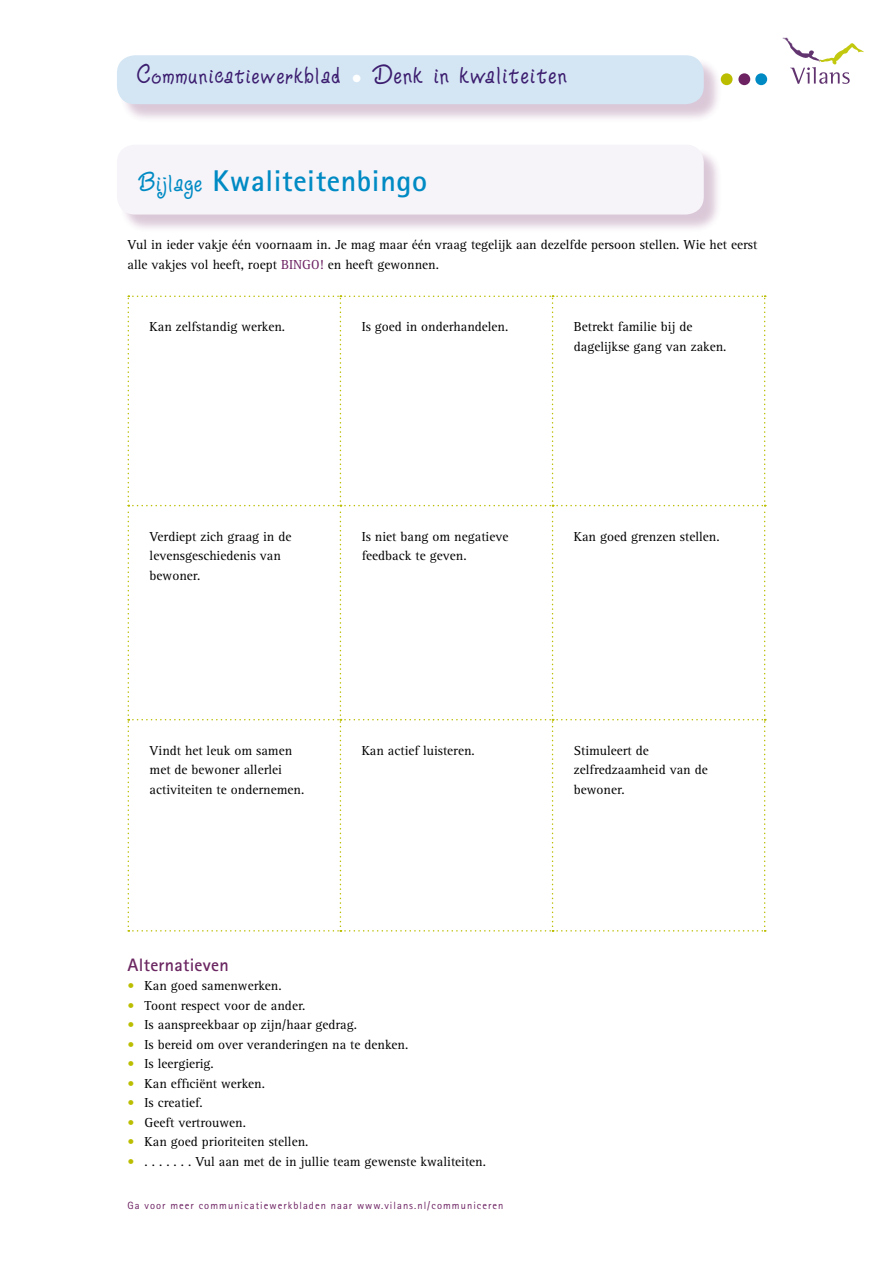
<style>
.page{position:relative;width:893px;height:1263px;background:#fff}
.page>*{position:absolute;margin:0;border:0;box-sizing:border-box;transform-origin:0 0}
.t1{font:700 30px "Rotis Sans Serif";letter-spacing:.02em;color:#008ac4}
.t2{font:28.5px "Ziggy Zoe";letter-spacing:.06em;color:#3c1d6f}
.t3{font:700 18px "Rotis Sans Serif";letter-spacing:.015em;color:#6b2761}
.t4{font:13.5px/19.5px "Rotis Serif";color:#000}
.t5{font:10.5px "Rotis Sans Serif";letter-spacing:.1em;color:#6d2262}
.s1{font-size:30px}
.s2{font-family:"Ziggy Zoe";font-weight:400}
.s3{color:#6d2262}
.s4{color:#bbbe00}
</style>
<div class="page">
<svg style="left:783px;top:38px;width:81px;height:46px"></svg>
<div style="left:119px;top:58px;width:603px;height:65px;background:#6d2262;opacity:.25"></div>
<div style="left:117px;top:55px;width:587px;height:49px;background:#d4e6f4;border-radius:18px"></div>
<div style="left:721px;top:73px;width:12px;height:12px;background:#bbbe00;border-radius:50%"></div>
<div style="left:738px;top:73px;width:12px;height:12px;background:#6d2262;border-radius:50%"></div>
<div style="left:755px;top:73px;width:12px;height:12px;background:#008ac4;border-radius:50%"></div>
<svg style="left:128px;top:296px;width:638px;height:635px"></svg>
<div style="left:119px;top:147px;width:603px;height:86px;background:#6d2262;opacity:.25"></div>
<div style="left:117px;top:145px;width:587px;height:70px;background:#f6f4f9;border-radius:18px"></div>
<h2 class="t2" style="left:137px;top:62px;width:431px">Communicatiewerkblad <sub>•</sub> <span class="s1">Denk in kwaliteiten</span></h2>
<h1 class="t1" style="left:138px;top:161px;width:290px"><span class="s2">Bijlage</span> Kwaliteitenbingo</h1>
<p class="t4" style="left:128px;top:235px;width:631px">Vul in ieder vakje één voornaam in. Je mag maar één vraag tegelijk aan dezelfde persoon stellen. Wie het eerst alle vakjes vol heeft, roept <span class="s3">BINGO!</span> en heeft gewonnen.</p>
<p class="t4" style="left:150px;top:317px;width:137px">Kan zelfstandig werken.</p>
<p class="t4" style="left:362px;top:317px;width:148px">Is goed in onderhandelen.</p>
<p class="t4" style="left:574px;top:317px;width:154px">Betrekt familie bij de dagelijkse gang van zaken.</p>
<p class="t4" style="left:150px;top:527px;width:143px">Verdiept zich graag in de levensgeschiedenis van bewoner.</p>
<p class="t4" style="left:362px;top:527px;width:148px">Is niet bang om negatieve feedback te geven.</p>
<p class="t4" style="left:574px;top:527px;width:147px">Kan goed grenzen stellen.</p>
<p class="t4" style="left:150px;top:741px;width:156px">Vindt het leuk om samen met de bewoner allerlei activiteiten te ondernemen.</p>
<p class="t4" style="left:362px;top:741px;width:115px">Kan actief luisteren.</p>
<p class="t4" style="left:574px;top:741px;width:135px">Stimuleert de zelfredzaamheid van de bewoner.</p>
<h3 class="t3" style="left:128px;top:953px;width:103px">Alternatieven</h3>
<p class="t4" style="left:128px;top:976px;width:156px"><span class="s4">•</span> Kan goed samenwerken.</p>
<p class="t4" style="left:128px;top:996px;width:179px"><span class="s4">•</span> Toont respect voor de ander.</p>
<p class="t4" style="left:128px;top:1015px;width:231px"><span class="s4">•</span> Is aanspreekbaar op zijn/haar gedrag.</p>
<p class="t4" style="left:128px;top:1035px;width:282px"><span class="s4">•</span> Is bereid om over veranderingen na te denken.</p>
<p class="t4" style="left:128px;top:1054px;width:88px"><span class="s4">•</span> Is leergierig.</p>
<p class="t4" style="left:128px;top:1074px;width:139px"><span class="s4">•</span> Kan efficiënt werken.</p>
<p class="t4" style="left:128px;top:1093px;width:77px"><span class="s4">•</span> Is creatief.</p>
<p class="t4" style="left:128px;top:1113px;width:120px"><span class="s4">•</span> Geeft vertrouwen.</p>
<p class="t4" style="left:128px;top:1132px;width:182px"><span class="s4">•</span> Kan goed prioriteiten stellen.</p>
<p class="t4" style="left:128px;top:1152px;width:360px"><span class="s4">•</span> . . . . . . . Vul aan met de in jullie team gewenste kwaliteiten.</p>
<p class="t5" style="left:128px;top:1199px;width:377px">Ga voor meer communicatiewerkbladen naar www.vilans.nl/communiceren</p>
</div>
